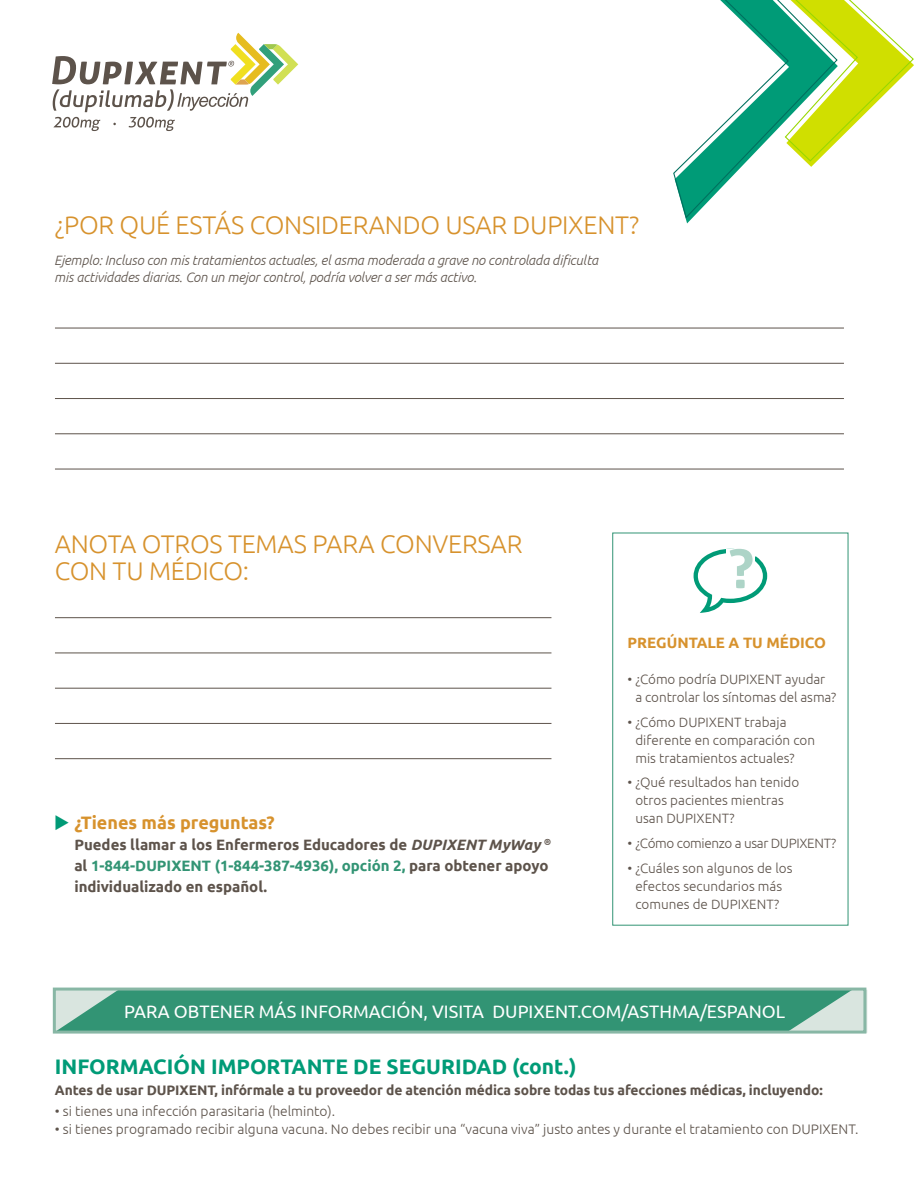
<style>
.page{position:relative;width:918px;height:1188px;background:#fff}
.page>*{position:absolute;margin:0;border:0;box-sizing:border-box;transform-origin:0 0}
.t1{font:700 54.45px "Aller";color:#329474}
.t2{font:300 25.5px/27px "Ubuntu";letter-spacing:-.01em;color:#d7922d}
.t3{font:700 21px "Ubuntu";color:#009b77}
.t4{font:18px "Ubuntu";color:#fff}
.t5{font:700 18px "Ubuntu";color:#d7922d}
.t6{font:700 15px/21px "Ubuntu";color:#5d534b}
.t7{font:700 15px "Ubuntu";color:#d7922d}
.t8{font:300 13.8px "Ubuntu";color:#5d534b}
.t9{font:700 13.8px "Ubuntu";letter-spacing:-.005em;color:#5d534b}
.t10{font:300 13.5px/18px "Ubuntu";color:#5d534b}
.t11{font:italic 300 13.5px/16.5px "Ubuntu";letter-spacing:-.01em;color:#5d534b}
.t12{font:300 13.5px "Ubuntu";letter-spacing:-.025em;color:#5d534b}
.s1{color:#009a76}
.s2{font-style:italic}
.s3{color:#329474}
</style>
<div class="page">
<svg style="left:57px;top:989px;width:810px;height:44px;background:#419b7d"></svg>
<div style="left:53px;top:988px;width:813px;height:46px;border:3px solid #88b7a5"></div>
<hr style="left:55px;top:328px;width:789px;height:1px;background:#5d534b">
<hr style="left:55px;top:363px;width:789px;height:1px;background:#5d534b">
<hr style="left:55px;top:398px;width:789px;height:1px;background:#5d534b">
<hr style="left:55px;top:433px;width:789px;height:1px;background:#5d534b">
<hr style="left:55px;top:469px;width:789px;height:1px;background:#5d534b">
<hr style="left:55px;top:617px;width:496px;height:1px;background:#5d534b">
<hr style="left:55px;top:653px;width:496px;height:1px;background:#5d534b">
<hr style="left:55px;top:688px;width:496px;height:1px;background:#5d534b">
<hr style="left:55px;top:723px;width:496px;height:1px;background:#5d534b">
<hr style="left:55px;top:758px;width:496px;height:1px;background:#5d534b">
<div style="left:612px;top:533px;width:236px;height:393px;border:1px solid #329474"></div>
<svg style="left:694px;top:549px;width:73px;height:64px"></svg>
<div style="left:727px;top:549px;width:28px;height:30px;background:#fff"></div>
<svg style="left:673px;top:0;width:241px;height:223px"></svg>
<svg style="left:52px;top:33px;width:246px;height:98px"></svg>
<h2 class="t2" style="left:55px;top:210px;width:586px">¿POR QUÉ ESTÁS CONSIDERANDO USAR DUPIXENT?</h2>
<p class="t11" style="left:54px;top:252px;width:546px">Ejemplo: Incluso con mis tratamientos actuales, el asma moderada a grave no controlada dificulta mis actividades diarias. Con un mejor control, podría volver a ser más activo.</p>
<h2 class="t2" style="left:55px;top:530px;width:469px">ANOTA OTROS TEMAS PARA CONVERSAR<br>CON TU MÉDICO:</h2>
<h3 class="t5" style="left:54px;top:812px;width:222px"><span class="s1">◆</span> ¿Tienes más preguntas?</h3>
<p class="t6" style="left:74px;top:834px;width:478px">Puedes llamar a los Enfermeros Educadores de <span class="s2">DUPIXENT MyWay</span> <sup>® </sup>al <span class="s3">1-844-DUPIXENT (1-844-387-4936), opción 2,</span> para obtener apoyo individualizado en español.</p>
<h1 class="t1" style="left:727px;top:535px;width:28px">?</h1>
<p class="t7" style="left:627px;top:633px;width:200px">PREGÚNTALE A TU MÉDICO</p>
<p class="t10" style="left:635px;top:670px;width:202px;text-indent:-8px">• ¿Cómo podría DUPIXENT ayudar<br>a controlar los síntomas del asma?</p>
<p class="t10" style="left:635px;top:712px;width:181px;text-indent:-8px">• ¿Cómo DUPIXENT trabaja diferente en comparación con mis tratamientos actuales?</p>
<p class="t10" style="left:635px;top:773px;width:165px;text-indent:-8px">• ¿Qué resultados han tenido otros pacientes mientras usan DUPIXENT?</p>
<p class="t12" style="left:627px;top:835px;width:210px">• ¿Cómo comienzo a usar DUPIXENT?</p>
<p class="t10" style="left:627px;top:859px;width:167px;text-align:center">• ¿Cuáles son algunos de los efectos secundarios más comunes de DUPIXENT?</p>
<h3 class="t4" style="left:124px;top:1001px;width:663px">PARA OBTENER MÁS INFORMACIÓN, VISITA DUPIXENT.COM/ASTHMA/ESPANOL</h3>
<h3 class="t3" style="left:55px;top:1054px;width:523px">INFORMACIÓN IMPORTANTE DE SEGURIDAD (cont.)</h3>
<p class="t9" style="left:55px;top:1082px;width:769px">Antes de usar DUPIXENT, infórmale a tu proveedor de atención médica sobre todas tus afecciones médicas, incluyendo:</p>
<p class="t8" style="left:55px;top:1103px;width:282px">• si tienes una infección parasitaria (helminto).</p>
<p class="t8" style="left:55px;top:1121px;width:805px">• si tienes programado recibir alguna vacuna. No debes recibir una “vacuna viva” justo antes y durante el tratamiento con DUPIXENT.</p>
</div>
